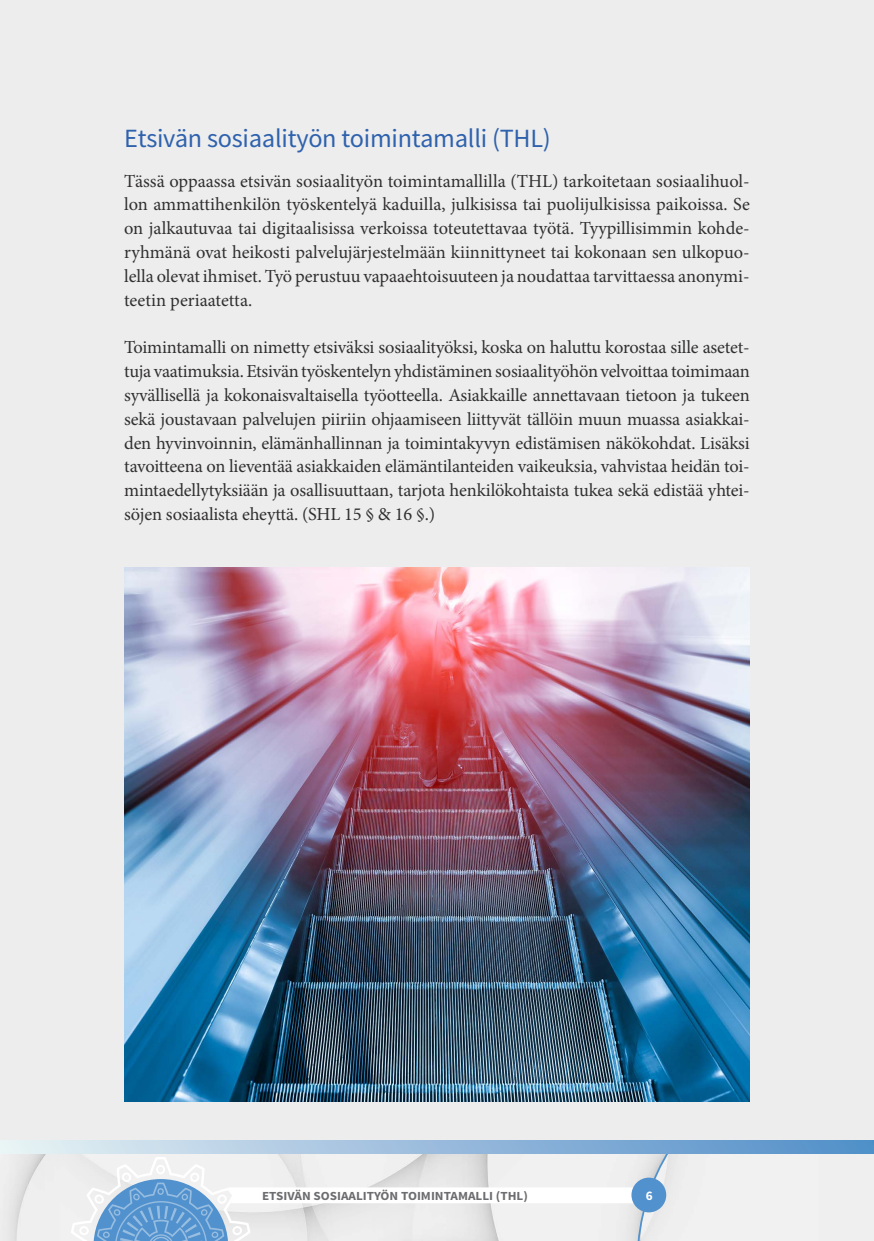
<style>
.page{position:relative;width:874px;height:1241px;background:#fff}
.page>*{position:absolute;margin:0;border:0;box-sizing:border-box;transform-origin:0 0}
.Otsikko_1{font:26.25px "Source Sans Pro";letter-spacing:-.01em;color:#2f62ad}
.Leipis{font:18.38px/23.8px "Minion Pro";letter-spacing:-.005em;color:#312f30;text-align:justify}
.t1{font:700 13.12px "Source Sans Pro";color:#fff}
.t2{font:700 12.42px "Source Sans Pro";color:#6c6d70;scale:1.06 1}
</style>
<div class="page">
<div style="left:0;top:0;width:873px;height:1146px;background:#ededed"></div>
<div style="left:0;top:1153px;width:873px;height:87px;background:#efefef"></div>
<svg style="left:71px;top:1153px;width:601px;height:88px"></svg>
<div style="left:631px;top:1177px;width:35px;height:35px;background:#5191cd;border-radius:50%"></div>
<svg style="left:0;top:1140px;width:873px;height:13px;background:#9abddd"></svg>
<img style="left:124px;top:567px;width:625px;height:534px">
<h2 class="Otsikko_1" style="left:124px;top:122px;width:428px">Etsivän sosiaalityön toimintamalli (THL)</h2>
<p class="Leipis" style="left:124px;top:169px;width:627px">Tässä oppaassa etsivän sosiaalityön toimintamallilla (THL) tarkoitetaan sosiaalihuol&shy;lon ammattihenkilön työskentelyä kaduilla, julkisissa tai puolijulkisissa paikoissa. Se on jalkautuvaa tai digitaalisissa verkoissa toteutettavaa työtä. Tyypillisimmin kohde&shy;ryhmänä ovat heikosti palvelujärjestelmään kiinnittyneet tai kokonaan sen ulkopuo&shy;lella olevat ihmiset. Työ perustuu vapaaehtoisuuteen ja noudattaa tarvittaessa anonymi&shy;teetin periaatetta.</p>
<p class="Leipis" style="left:124px;top:335px;width:627px">Toimintamalli on nimetty etsiväksi sosiaalityöksi, koska on haluttu korostaa sille asetet&shy;tuja vaatimuksia. Etsivän työskentelyn yhdistäminen sosiaalityöhön velvoittaa toimimaan syvällisellä ja kokonaisvaltaisella työotteella. Asiakkaille annettavaan tietoon ja tukeen sekä joustavaan palvelujen piiriin ohjaamiseen liittyvät tällöin muun muassa asiakkai&shy;den hyvinvoinnin, elämänhallinnan ja toimintakyvyn edistämisen näkökohdat. Lisäksi tavoitteena on lieventää asiakkaiden elämäntilanteiden vaikeuksia, vahvistaa heidän toi&shy;mintaedellytyksiään ja osallisuuttaan, tarjota henkilökohtaista tukea sekä edistää yhtei&shy;söjen sosiaalista eheyttä. (SHL 15 § &amp; 16 §.)</p>
<p class="t2" style="left:262px;top:1187px;width:252px">ETSIVÄN SOSIAALITYÖN TOIMINTAMALLI (THL)</p>
<p class="t1" style="left:645px;top:1186px;width:8px">6</p>
</div>
